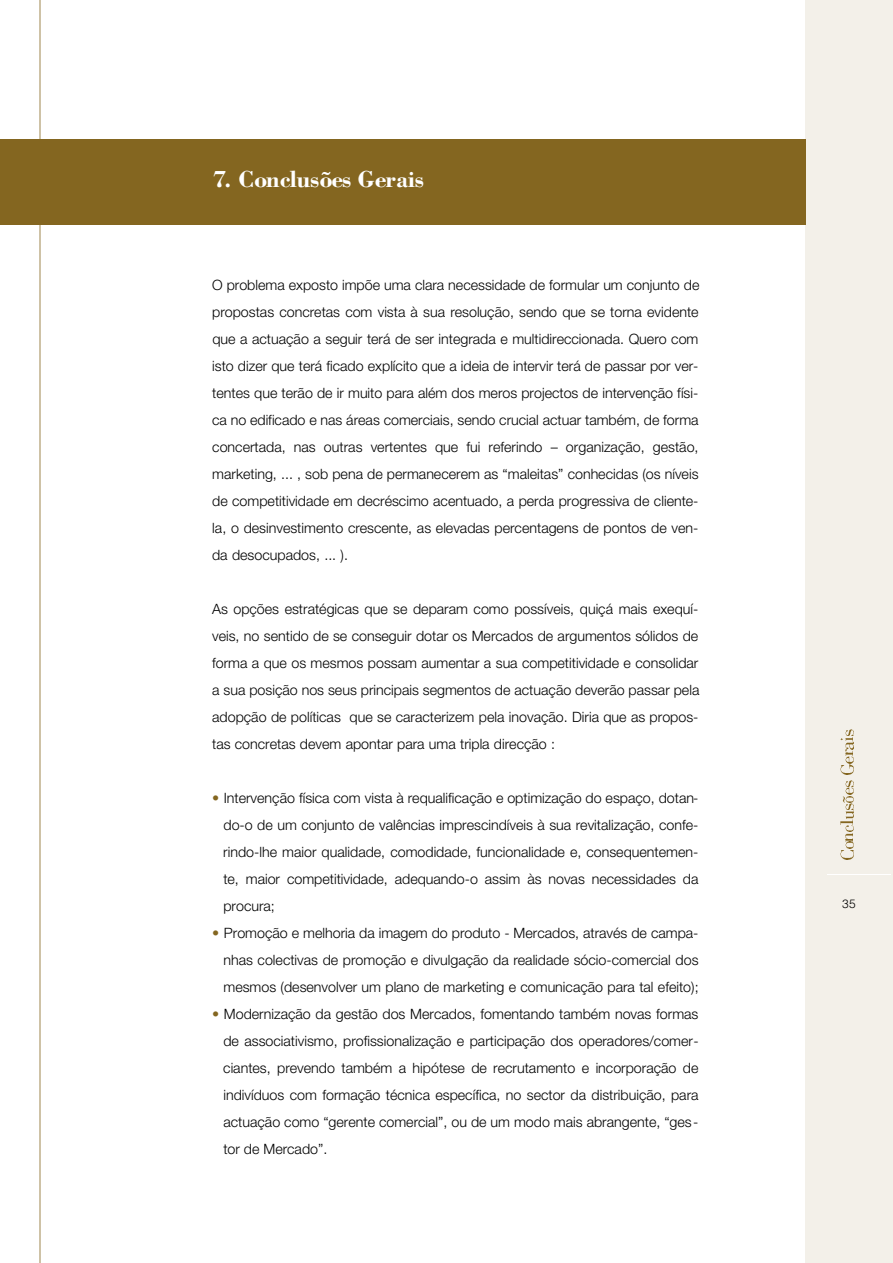
<style>
.page{position:relative;width:893px;height:1263px;background:#fff}
.page>*{position:absolute;margin:0;border:0;box-sizing:border-box;transform-origin:0 0}
.t1{font:700 24px "Bodoni";color:#fff}
.t2{font:300 14.25px/27px "Helvetica Neue";color:#000;text-align:justify}
.t3{font:300 12px "Helvetica";color:#000}
.s1{color:#846620}
</style>
<div class="page">
<hr style="left:39px;top:0;width:2px;height:1263px;background:#cec2a6">
<div style="left:806px;top:0;width:86px;height:1263px;background:#f3f0e9"></div>
<hr style="left:827px;top:874px;width:64px;height:1px;background:#fff">
<img style="left:840px;top:851px;width:13px;height:9px">
<img style="left:840px;top:781px;width:13px;height:68px">
<img style="left:840px;top:730px;width:13px;height:45px">
<div style="left:0;top:139px;width:806px;height:85px;background:#846620"></div>
<h1 class="t1" style="left:212px;top:170px;width:213px">7. Conclusões Gerais</h1>
<p class="t2" style="left:212px;top:273px;width:489px">O problema exposto impõe uma clara necessidade de formular um conjunto de propostas concretas com vista à sua resolução, sendo que se torna evidente que a actuação a seguir terá de ser integrada e multidireccionada. Quero com isto dizer que terá ficado explícito que a ideia de intervir terá de passar por ver&shy;tentes que terão de ir muito para além dos meros projectos de intervenção físi&shy;ca no edificado e nas áreas comerciais, sendo crucial actuar também, de forma concertada, nas outras vertentes que fui referindo – organização, gestão, marketing, ... , sob pena de permanecerem as “maleitas” conhecidas (os níveis de competitividade em decréscimo acentuado, a perda progressiva de cliente&shy;la, o desinvestimento crescente, as elevadas percentagens de pontos de ven&shy;da desocupados, ... ).</p>
<p class="t2" style="left:212px;top:597px;width:489px">As opções estratégicas que se deparam como possíveis, quiçá mais exequí&shy;veis, no sentido de se conseguir dotar os Mercados de argumentos sólidos de forma a que os mesmos possam aumentar a sua competitividade e consolidar a sua posição nos seus principais segmentos de actuação deverão passar pela adopção de políticas que se caracterizem pela inovação. Diria que as propos&shy;tas concretas devem apontar para uma tripla direcção :</p>
<p class="t2" style="left:223px;top:786px;width:476px;text-indent:-11px"><span class="s1">•</span> Intervenção física com vista à requalificação e optimização do espaço, dotan&shy;do-o de um conjunto de valências imprescindíveis à sua revitalização, confe&shy;rindo-lhe maior qualidade, comodidade, funcionalidade e, consequentemen&shy;te, maior competitividade, adequando-o assim às novas necessidades da procura;</p>
<p class="t2" style="left:223px;top:921px;width:476px;text-indent:-11px"><span class="s1">•</span> Promoção e melhoria da imagem do produto - Mercados, através de campa&shy;nhas colectivas de promoção e divulgação da realidade sócio-comercial dos mesmos (desenvolver um plano de marketing e comunicação para tal efeito);</p>
<p class="t2" style="left:223px;top:1002px;width:477px;text-indent:-11px"><span class="s1">•</span> Modernização da gestão dos Mercados, fomentando também novas formas de associativismo, profissionalização e participação dos operadores/comer&shy;ciantes, prevendo também a hipótese de recrutamento e incorporação de indivíduos com formação técnica específica, no sector da distribuição, para actuação como “gerente comercial”, ou de um modo mais abrangente, “ges&shy;tor de Mercado”.</p>
<p class="t3" style="left:842px;top:899px;width:15px">35</p>
</div>
